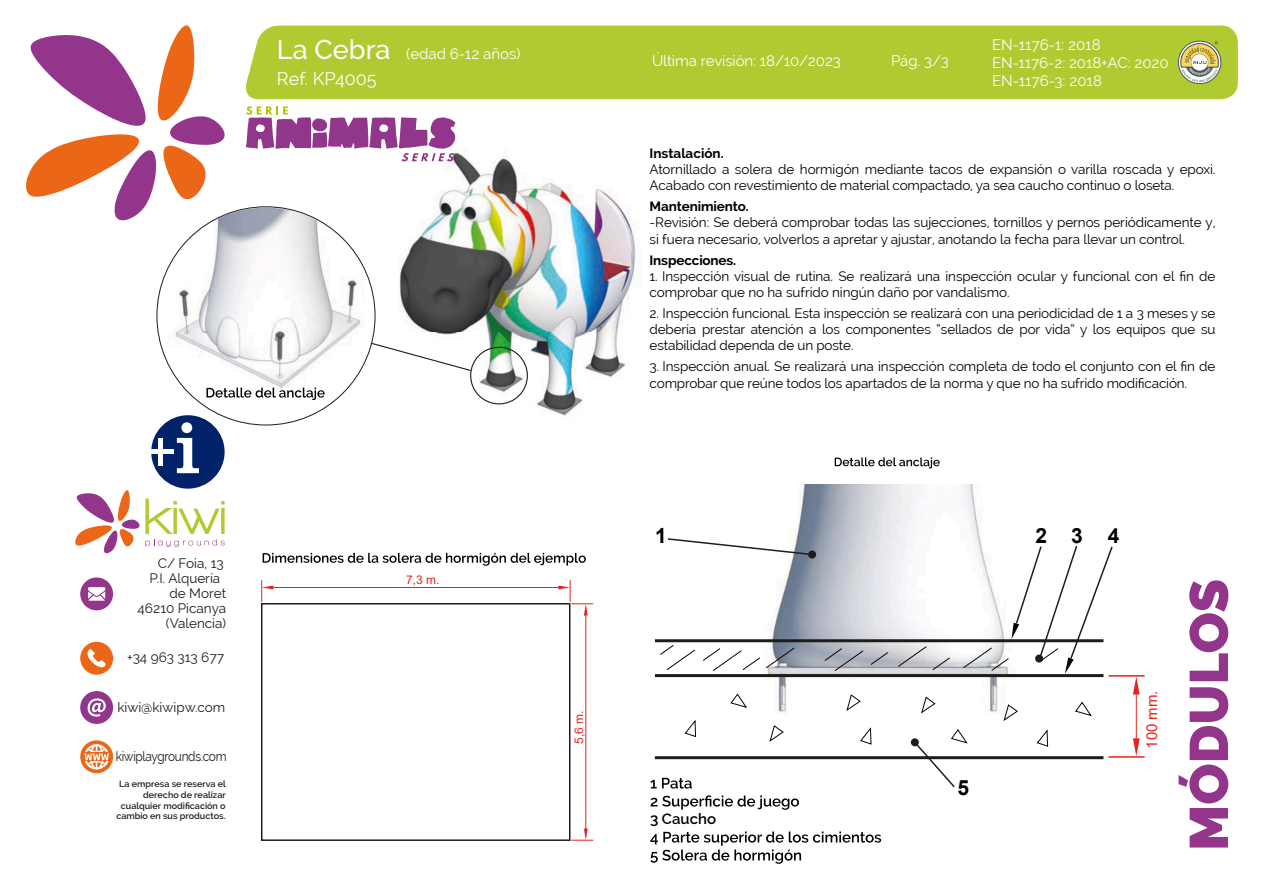
<style>
.page{position:relative;width:1264px;height:894px;background:#fff}
.page>*{position:absolute;margin:0;border:0;box-sizing:border-box;transform-origin:0 0}
.t1{font:900 54px "Raleway";color:#92358b}
.t2{font:700 21px "Arial";color:#010101}
.t3{font:18px "Raleway";color:#fff}
.t4{font:15px/18px "Raleway";letter-spacing:-.005em;color:#fff}
.t5{font:600 15px "Raleway";color:#010101}
.t6{font:15px "Arial";color:#e5231d}
.t7{font:13.5px/16.2px "Raleway";letter-spacing:-.005em;color:#010101}
.t8{font:13.5px "Raleway";color:#1d1d1b}
.t9{font:700 13.5px "Raleway";letter-spacing:-.01em;color:#010101}
.t10{font:13.5px "Raleway";letter-spacing:-.025em;color:#1d1d1b;scale:.88 1}
.t11{font:12px "Arial";color:#e5231d}
.t12{font:600 9px/10.8px "Raleway";color:#1d1d1b;text-align:right}
.s1{font-weight:500;font-size:27px}
</style>
<div class="page">
<img style="left:399px;top:152px;width:237px;height:264px">
<img style="left:157px;top:208px;width:217px;height:217px;border-radius:50%">
<div style="left:80px;top:577px;width:33px;height:33px;background:#92358b;border-radius:50%"></div>
<svg style="left:88px;top:587px;width:17px;height:13px"></svg>
<div style="left:80px;top:691px;width:33px;height:33px;background:#92358b;border-radius:50%"></div>
<svg style="left:88px;top:698px;width:18px;height:18px"></svg>
<div style="left:151px;top:415px;width:74px;height:73px;background:#002269;border-radius:50%"></div>
<svg style="left:177px;top:422px;width:22px;height:51px"></svg>
<div style="left:147px;top:449px;width:27px;height:5px;background:#fff"></div>
<div style="left:158px;top:438px;width:5px;height:28px;background:#fff"></div>
<div style="left:80px;top:641px;width:33px;height:33px;background:#ec6617;border-radius:50%"></div>
<svg style="left:87px;top:649px;width:19px;height:18px"></svg>
<svg style="left:80px;top:740px;width:33px;height:33px"></svg>
<svg style="left:84px;top:744px;width:25px;height:25px"></svg>
<svg style="left:82px;top:752px;width:29px;height:9px"></svg>
<svg style="left:85px;top:746px;width:24px;height:21px"></svg>
<svg style="left:75px;top:490px;width:150px;height:63px"></svg>
<div style="left:245px;top:26px;width:993px;height:73px;background:#afcb31"></div>
<div style="left:470px;top:346px;width:58px;height:58px;border:1px solid #1d1d1b;border-radius:50%"></div>
<svg style="left:651px;top:795px;width:148px;height:14px"></svg>
<svg style="left:650px;top:831px;width:231px;height:32px"></svg>
<hr style="left:274px;top:587px;width:284px;height:1px;background:#e5231d">
<svg style="left:261px;top:580px;width:13px;height:22px"></svg>
<hr style="left:585px;top:615px;width:1px;height:217px;background:#e5231d">
<svg style="left:571px;top:828px;width:22px;height:12px"></svg>
<svg style="left:558px;top:580px;width:35px;height:35px"></svg>
<svg style="left:263px;top:553px;width:323px;height:12px"></svg>
<svg style="left:370px;top:342px;width:102px;height:30px"></svg>
<svg style="left:206px;top:387px;width:119px;height:13px"></svg>
<img style="left:796px;top:484px;width:184px;height:53px">
<hr style="left:1109px;top:756px;width:36px;height:1px;background:#e5231d">
<svg style="left:1133px;top:738px;width:7px;height:18px"></svg>
<hr style="left:1109px;top:675px;width:36px;height:1px;background:#e5231d">
<hr style="left:1136px;top:694px;width:1px;height:44px;background:#e5231d">
<svg style="left:1133px;top:676px;width:7px;height:18px"></svg>
<svg style="left:651px;top:537px;width:463px;height:251px"></svg>
<svg style="left:835px;top:457px;width:105px;height:11px"></svg>
<svg style="left:26px;top:25px;width:199px;height:195px"></svg>
<div style="left:261px;top:603px;width:309px;height:237px;border:1px solid #1d1d1b"></div>
<div style="left:1178px;top:41px;width:43px;height:43px;border:1px solid #4c565c;border-radius:50%"></div>
<svg style="left:1180px;top:41px;width:39px;height:41px"></svg>
<svg style="left:246px;top:106px;width:209px;height:55px"></svg>
<p class="t4" style="left:277px;top:44px;width:245px"><span class="s1">La Cebra</span> (edad 6-12 años)</p>
<h3 class="t3" style="left:277px;top:68px;width:101px">Ref. KP4005</h3>
<p class="t8" style="left:158px;top:555px;width:67px">C/ Foia, 13</p>
<p class="t8" style="left:149px;top:570px;width:72px">P.I. Alquería</p>
<p class="t8" style="left:169px;top:585px;width:58px">de Moret</p>
<p class="t8" style="left:138px;top:600px;width:90px">46210 Picanya</p>
<p class="t8" style="left:166px;top:615px;width:62px">(Valencia)</p>
<p class="t8" style="left:127px;top:649px;width:98px">+34 963 313 677</p>
<p class="t8" style="left:117px;top:699px;width:109px">kiwi@kiwipw.com</p>
<p class="t10" style="left:116px;top:748px;width:127px">kiwiplaygrounds.com</p>
<p class="t12" style="left:116px;top:778px;width:111px">La empresa se reserva el derecho de realizar cualquier modificación o cambio en sus productos.</p>
<p class="t11" style="left:406px;top:575px;width:35px">7,3 m.</p>
<p class="t11" style="left:574px;top:744px;width:35px;rotate:-90deg">5,6 m.</p>
<p class="t4" style="left:652px;top:52px;width:190px">Última revisión: 18/10/2023</p>
<p class="t4" style="left:891px;top:52px;width:59px">Pág. 3/3</p>
<p class="t4" style="left:992px;top:36px;width:178px">EN-1176-1: 2018<br>EN-1176-2: 2018+AC: 2020<br>EN-1176-3: 2018</p>
<p class="t9" style="left:650px;top:145px;width:76px">Instalación.</p>
<p class="t7" style="left:650px;top:161px;width:567px">Atornillado a solera de hormigón mediante tacos de expansión o varilla roscada y epoxi.<br>Acabado con revestimiento de material compactado, ya sea caucho continuo o loseta.</p>
<p class="t9" style="left:650px;top:198px;width:101px">Mantenimiento.</p>
<p class="t7" style="left:650px;top:214px;width:567px">-Revisión: Se deberá comprobar todas las sujecciones, tornillos y pernos periódicamente y, si fuera necesario, volverlos a apretar y ajustar, anotando la fecha para llevar un control.</p>
<p class="t9" style="left:650px;top:252px;width:88px">Inspecciones.</p>
<p class="t7" style="left:650px;top:268px;width:567px">1. Inspección visual de rutina. Se realizará una inspección ocular y funcional con el fin de comprobar que no ha sufrido ningún daño por vandalismo.</p>
<p class="t7" style="left:650px;top:305px;width:567px;text-align:justify">2. Inspección funcional. Esta inspección se realizará con una periodicidad de 1 a 3 meses y se debería prestar atención a los componentes “sellados de por vida” y los equipos que su estabilidad dependa de un poste.</p>
<p class="t7" style="left:650px;top:358px;width:567px">3. Inspección anual. Se realizará una inspección completa de todo el conjunto con el fin de comprobar que reúne todos los apartados de la norma y que no ha sufrido modificación.</p>
<h2 class="t2" style="left:655px;top:528px;width:13px">1</h2>
<h2 class="t2" style="left:1035px;top:528px;width:86px">2 3 4</h2>
<p class="t5" style="left:650px;top:810px;width:68px">3 Caucho</p>
<h2 class="t2" style="left:958px;top:779px;width:13px">5</h2>
<p class="t6" style="left:1146px;top:748px;width:60px;rotate:-90deg">100 mm.</p>
<h1 class="t1" style="left:1177px;top:850px;width:273px;rotate:-90deg">MÓDULOS</h1>
</div>
